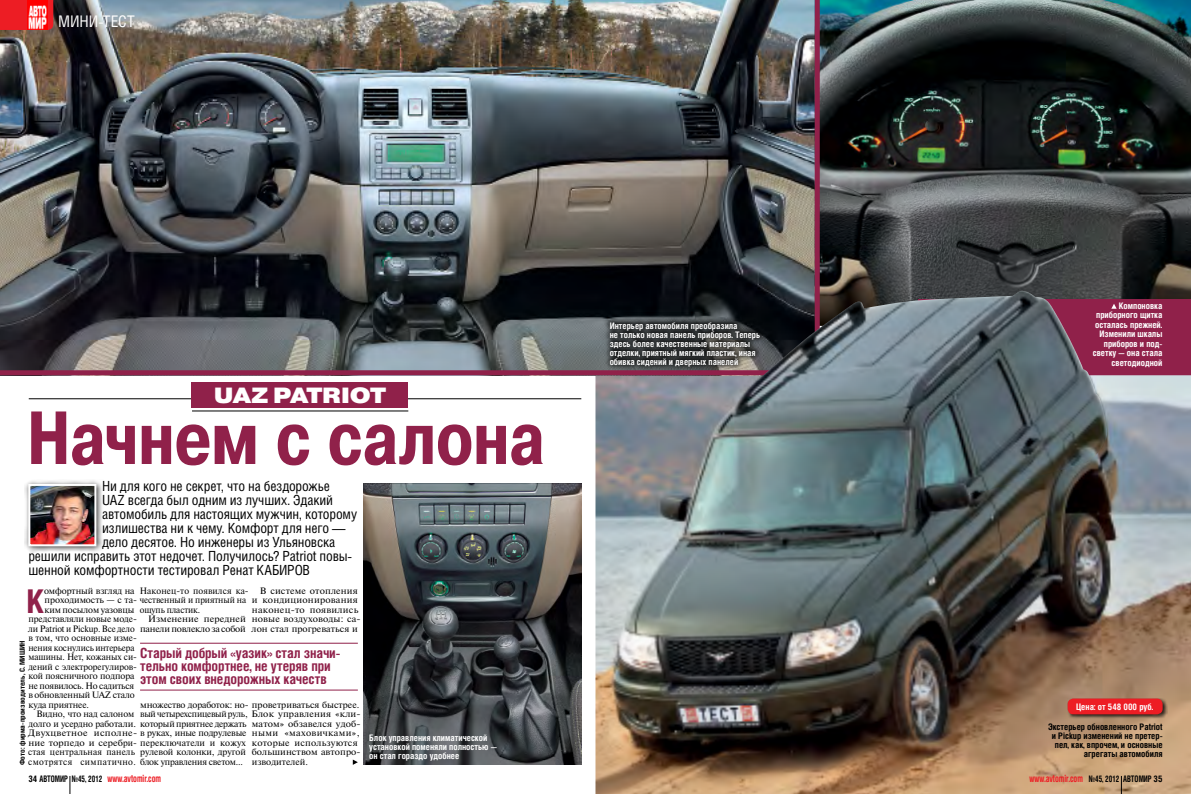
<style>
.page{position:relative;width:1191px;height:794px;background:#fff}
.page>*{position:absolute;margin:0;border:0;box-sizing:border-box;transform-origin:0 0}
.t1{font:75px "Pragmatica Cond Bold C";letter-spacing:-.02em;color:#90214a}
.t2{font:700 32.7px "Helios Cond";color:#90214a}
.t3{font:22px "Pragmatica Ext Black C";letter-spacing:-.025em;color:#fff}
.t4{font:16px "Helios Cond";letter-spacing:-.005em;color:#fff}
.t5{font:14px "Helios Cond";letter-spacing:-.01em;color:#000}
.t6{font:700 14px/13px "Helios Cond";letter-spacing:-.01em;color:#90214a}
.t7{font:9.2px/9.5px "Newton C";letter-spacing:-.01em;color:#000;text-align:right}
.t8{font:9.2px/9.5px "Newton C";letter-spacing:-.01em;color:#000;scale:1.07 1}
.t9{font:9.2px/9.5px "Newton C";letter-spacing:.015em;color:#000;scale:1.06 1}
.t10{font:9.2px/9.5px "Newton C";letter-spacing:.01em;color:#000;scale:1.06 1}
.t11{font:9.2px "Newton C";letter-spacing:.015em;color:#000}
.t12{font:9.2px "Newton C";letter-spacing:-.01em;color:#000;scale:.96 1}
.t13{font:9.2px/19px "Newton C";letter-spacing:.01em;color:#000}
.t14{font:9.2px "Newton C";letter-spacing:-.01em;color:#000;scale:.95 1}
.t15{font:700 9px/9px "Helios Cond";color:#fff}
.t16{font:700 9px/9px "Helios Cond";color:#000;text-align:right}
.t17{font:700 9px "Helios Cond";color:#000;scale:.8 1}
.t18{font:700 7px "Helios Cond";color:#000;scale:1.1 1}
.s1{font-size:10px;color:#ed1d24}
</style>
<div class="page">
<img style="left:595px;top:375px;width:596px;height:419px">
<img style="left:0;top:0;width:814px;height:370px">
<div style="left:1066px;top:698px;width:101px;height:21px;background:#000;opacity:.75"></div>
<div style="left:1067px;top:698px;width:95px;height:16px;background:#ed1d24;border-radius:6px"></div>
<hr style="left:29px;top:398px;width:552px;height:1px;background:#000">
<hr style="left:192px;top:410px;width:216px;height:1px;background:#000">
<div style="left:192px;top:383px;width:216px;height:25px;background:#90214a"></div>
<hr style="left:140px;top:642px;width:218px;height:1px;background:#90214a">
<hr style="left:140px;top:689px;width:218px;height:1px;background:#90214a">
<img style="left:363px;top:483px;width:218px;height:282px">
<div style="left:24px;top:479px;width:79px;height:73px;background:#000;opacity:.75"></div>
<img style="left:31px;top:487px;width:62px;height:56px">
<div style="left:28px;top:484px;width:68px;height:62px;border:2px solid #fff"></div>
<img style="left:819px;top:0;width:372px;height:299px">
<div style="left:814px;top:0;width:5px;height:378px;background:#90214a"></div>
<div style="left:0;top:370px;width:1191px;height:5px;background:#90214a"></div>
<div style="left:918px;top:299px;width:273px;height:73px;background:#90214a"></div>
<svg style="left:353px;top:759px;width:5px;height:6px"></svg>
<img style="left:731px;top:291px;width:376px;height:251px">
<svg style="left:604px;top:316px;width:162px;height:56px;background:#363537"></svg>
<svg style="left:1111px;top:304px;width:5px;height:5px"></svg>
<svg style="left:70px;top:776px;width:1px;height:18px"></svg>
<svg style="left:1121px;top:776px;width:1px;height:18px"></svg>
<svg style="left:0;top:0;width:53px;height:30px"></svg>
<img style="left:28px;top:0;width:19px;height:30px">
<h3 class="t4" style="left:58px;top:12px;width:78px">МИНИ-ТЕСТ</h3>
<h3 class="t3" style="left:214px;top:382px;width:174px">UAZ PATRIOT</h3>
<h1 class="t1" style="left:26px;top:396px;width:521px">Начнем с салона</h1>
<h3 class="t5" style="left:102px;top:477px;width:229px">Ни для кого не секрет, что на бездорожье</h3>
<h3 class="t5" style="left:102px;top:491px;width:233px">UAZ всегда был одним из лучших. Эдакий</h3>
<h3 class="t5" style="left:102px;top:505px;width:256px">автомобиль для настоящих мужчин, которому</h3>
<h3 class="t5" style="left:102px;top:519px;width:245px">излишества ни к чему. Комфорт для него —</h3>
<h3 class="t5" style="left:102px;top:533px;width:235px">дело десятое. Но инженеры из Ульяновска</h3>
<h3 class="t5" style="left:28px;top:547px;width:325px">решили исправить этот недочет. Получилось? Patriot повы-</h3>
<h3 class="t5" style="left:28px;top:561px;width:283px">шенной комфортности тестировал Ренат КАБИРОВ</h3>
<h2 class="t2" style="left:27px;top:581px;width:20px">К</h2>
<p class="t7" style="left:44px;top:586px;width:92px">омфортный взгляд на</p>
<p class="t9" style="left:252px;top:586px;width:104px;text-indent:8px">В системе отопления и кондиционирования наконец-то появились новые воздуховоды: са&shy;лон стал прогреваться и</p>
<p class="t13" style="left:140px;top:581px;width:110px">Наконец-то появился ка&shy;ощупь пластик.</p>
<p class="t7" style="left:140px;top:614px;width:107px">Изменение передней панели повлекло за собой</p>
<p class="t7" style="left:45px;top:595px;width:203px">проходимость — с та- чественный и приятный на</p>
<p class="t7" style="left:45px;top:605px;width:91px">ким посылом уазовцы</p>
<p class="t7" style="left:28px;top:614px;width:110px">представляли новые моде-</p>
<p class="t7" style="left:28px;top:624px;width:108px">ли Patriot и Pickup. Все дело</p>
<p class="t7" style="left:28px;top:633px;width:110px">в том, что основные изме-</p>
<p class="t14" style="left:28px;top:642px;width:113px">нения коснулись интерьера</p>
<p class="t12" style="left:28px;top:652px;width:114px">машины. Нет, кожаных си-</p>
<p class="t7" style="left:28px;top:662px;width:110px">дений с электрорегулиров-</p>
<p class="t12" style="left:28px;top:671px;width:112px">кой поясничного подпора</p>
<p class="t7" style="left:28px;top:681px;width:107px">не появилось. Но садиться</p>
<p class="t7" style="left:28px;top:690px;width:108px">в обновленный UAZ стало</p>
<p class="t7" style="left:28px;top:700px;width:62px">куда приятнее.</p>
<p class="t7" style="left:36px;top:709px;width:99px">Видно, что над салоном</p>
<p class="t7" style="left:28px;top:719px;width:109px">долго и усердно работали.</p>
<p class="t8" style="left:28px;top:728px;width:205px">Двухцветное исполне- в руках, иные подрулевые</p>
<p class="t8" style="left:28px;top:738px;width:205px">ние торпедо и серебри- переключатели и кожух</p>
<p class="t11" style="left:28px;top:747px;width:108px">стая центральная панель</p>
<p class="t11" style="left:28px;top:756px;width:216px">смотрятся симпатично. блок управления светом...</p>
<p class="t18" style="left:18px;top:765px;width:115px;rotate:-90deg">Фото: фирма-производитель, С. МИШИН</p>
<h3 class="t6" style="left:140px;top:646px;width:202px">Старый добрый «уазик» стал значи&shy;тельно комфортнее, не утеряв при этом своих внедорожных качеств</h3>
<p class="t8" style="left:140px;top:700px;width:207px">множество доработок: но- проветриваться быстрее. вый четырехспицевый руль, Блок управления «кли&shy;который приятнее держать</p>
<p class="t7" style="left:140px;top:747px;width:107px">рулевой колонки, другой</p>
<p class="t10" style="left:252px;top:719px;width:104px">матом» обзавелся удоб&shy;ными «маховичками», которые используются большинством автопро&shy;изводителей.</p>
<p class="t15" style="left:369px;top:733px;width:129px">Блок управления климатической установкой поменяли полностью — он стал гораздо удобнее</p>
<p class="t15" style="left:609px;top:321px;width:152px">Интерьер автомобиля преобразила<br>не только новая панель приборов. Теперь здесь более качественные материалы отделки, приятный мягкий пластик, иная обивка сидений и дверных панелей</p>
<p class="t15" style="left:1092px;top:300px;width:71px;line-height:9.5px;text-align:right">Компоновка приборного щитка осталась прежней.<br>Изменили шкалы приборов и под&shy;светку — она стала светодиодной</p>
<p class="t15" style="left:1076px;top:702px;width:79px">Цена: от 548 000 руб.</p>
<p class="t16" style="left:1048px;top:722px;width:116px">Экстерьер обновленного Patriot и Pickup изменений не претер&shy;пел, как, впрочем, и основные агрегаты автомобиля</p>
<p class="t16" style="left:28px;top:774px;width:134px">34 АВТОМИР №45, 2012 <span class="s1">www.avtomir.com</span></p>
<p class="t17" style="left:1029px;top:774px;width:168px"><span class="s1">www.avtomir.com</span> №45, 2012 АВТОМИР 35</p>
</div>
